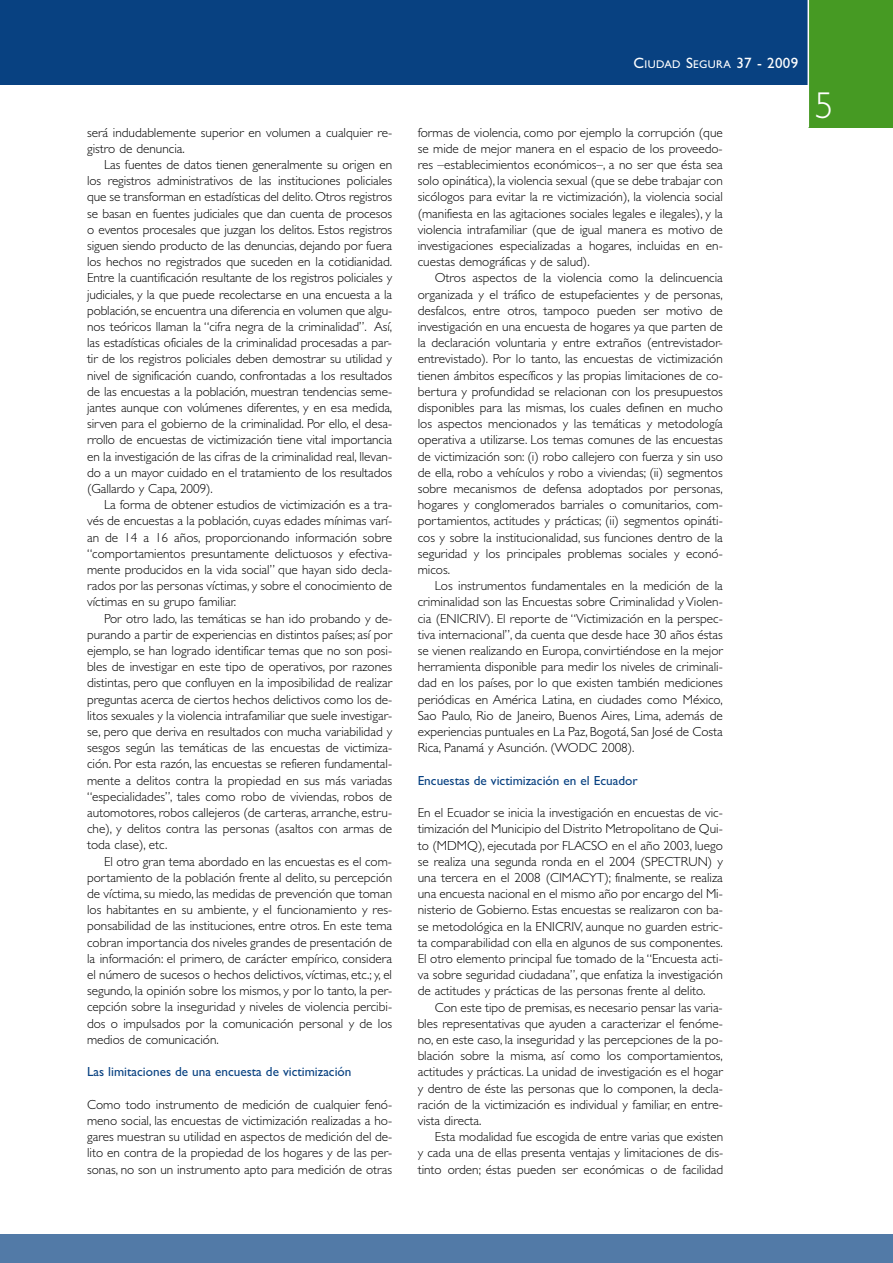
<style>
.page{position:relative;width:893px;height:1263px;background:#fff}
.page>*{position:absolute;margin:0;border:0;box-sizing:border-box;transform-origin:0 0}
.t1{font:300 37.5px "Gill Sans";color:#fff}
.t2{font:300 13.2px/16.2px "Gill Sans";color:#000;text-align:justify}
.t3{font:13.2px "Gill Sans";color:#084181}
.t4{font:11.25px "Gill Sans";letter-spacing:.035em;color:#fff}
.s1{font-size:15px}
</style>
<div class="page">
<div style="left:0;top:0;width:893px;height:85px;background:#084181"></div>
<div style="left:808px;top:0;width:85px;height:128px;background:#469a23"></div>
<div style="left:0;top:1235px;width:893px;height:28px;background:#527aa7"></div>
<hr style="left:807px;top:0;width:2px;height:128px;background:#fff">
<p class="t2" style="left:87px;top:124px;width:307px">será indudablemente superior en volumen a cualquier re&shy;gistro de denuncia.</p>
<p class="t2" style="left:87px;top:156px;width:307px;text-indent:17px">Las fuentes de datos tienen generalmente su origen en los registros administrativos de las instituciones policiales que se transforman en estadísticas del delito. Otros registros se basan en fuentes judiciales que dan cuenta de procesos o eventos procesales que juzgan los delitos. Estos registros siguen siendo producto de las denuncias, dejando por fuera los hechos no registrados que suceden en la cotidianidad.<br>Entre la cuantificación resultante de los registros policiales y judiciales, y la que puede recolectarse en una encuesta a la población, se encuentra una diferencia en volumen que algu&shy;nos teóricos llaman la “cifra negra de la criminalidad”. Así, las estadísticas oficiales de la criminalidad procesadas a par&shy;tir de los registros policiales deben demostrar su utilidad y nivel de significación cuando, confrontadas a los resultados de las encuestas a la población, muestran tendencias seme&shy;jantes aunque con volúmenes diferentes, y en esa medida, sirven para el gobierno de la criminalidad. Por ello, el desa&shy;rrollo de encuestas de victimización tiene vital importancia en la investigación de las cifras de la criminalidad real, llevan&shy;do a un mayor cuidado en el tratamiento de los resultados (Gallardo y Capa, 2009).</p>
<p class="t2" style="left:87px;top:497px;width:307px;text-indent:17px">La forma de obtener estudios de victimización es a tra&shy;vés de encuestas a la población, cuyas edades mínimas varí&shy;an de 14 a 16 años, proporcionando información sobre “comportamientos presuntamente delictuosos y efectiva&shy;mente producidos en la vida social” que hayan sido decla&shy;rados por las personas víctimas, y sobre el conocimiento de víctimas en su grupo familiar.</p>
<p class="t2" style="left:87px;top:610px;width:307px;text-indent:17px">Por otro lado, las temáticas se han ido probando y de&shy;purando a partir de experiencias en distintos países; así por ejemplo, se han logrado identificar temas que no son posi&shy;bles de investigar en este tipo de operativos, por razones distintas, pero que confluyen en la imposibilidad de realizar preguntas acerca de ciertos hechos delictivos como los de&shy;litos sexuales y la violencia intrafamiliar que suele investigar&shy;se, pero que deriva en resultados con mucha variabilidad y sesgos según las temáticas de las encuestas de victimiza&shy;ción. Por esta razón, las encuestas se refieren fundamental&shy;mente a delitos contra la propiedad en sus más variadas “especialidades”, tales como robo de viviendas, robos de automotores, robos callejeros (de carteras, arranche, estru&shy;che), y delitos contra las personas (asaltos con armas de toda clase), etc.</p>
<p class="t2" style="left:87px;top:853px;width:307px;text-indent:17px">El otro gran tema abordado en las encuestas es el com&shy;portamiento de la población frente al delito, su percepción de víctima, su miedo, las medidas de prevención que toman los habitantes en su ambiente, y el funcionamiento y res&shy;ponsabilidad de las instituciones, entre otros. En este tema cobran importancia dos niveles grandes de presentación de la información: el primero, de carácter empírico, considera el número de sucesos o hechos delictivos, víctimas, etc.; y, el segundo, la opinión sobre los mismos, y por lo tanto, la per&shy;cepción sobre la inseguridad y niveles de violencia percibi&shy;dos o impulsados por la comunicación personal y de los medios de comunicación.</p>
<p class="t3" style="left:87px;top:1064px;width:266px">Las limitaciones de una encuesta de victimización</p>
<p class="t2" style="left:87px;top:1096px;width:307px">Como todo instrumento de medición de cualquier fenó&shy;meno social, las encuestas de victimización realizadas a ho&shy;gares muestran su utilidad en aspectos de medición del de&shy;lito en contra de la propiedad de los hogares y de las per&shy;sonas, no son un instrumento apto para medición de otras</p>
<p class="t4" style="left:634px;top:57px;width:166px"><span class="s1">C</span>IUDAD <span class="s1">S</span>EGURA <span class="s1">37 - 2009</span></p>
<p class="t2" style="left:418px;top:124px;width:307px">formas de violencia, como por ejemplo la corrupción (que se mide de mejor manera en el espacio de los proveedo&shy;res –establecimientos económicos–, a no ser que ésta sea solo opinática), la violencia sexual (que se debe trabajar con sicólogos para evitar la re victimización), la violencia social (manifiesta en las agitaciones sociales legales e ilegales), y la violencia intrafamiliar (que de igual manera es motivo de investigaciones especializadas a hogares, incluidas en en&shy;cuestas demográficas y de salud).</p>
<p class="t2" style="left:418px;top:270px;width:307px;text-indent:17px">Otros aspectos de la violencia como la delincuencia organizada y el tráfico de estupefacientes y de personas, desfalcos, entre otros, tampoco pueden ser motivo de investigación en una encuesta de hogares ya que parten de la declaración voluntaria y entre extraños (entrevistador&shy;entrevistado). Por lo tanto, las encuestas de victimización tienen ámbitos específicos y las propias limitaciones de co&shy;bertura y profundidad se relacionan con los presupuestos disponibles para las mismas, los cuales definen en mucho los aspectos mencionados y las temáticas y metodología operativa a utilizarse. Los temas comunes de las encuestas de victimización son: (i) robo callejero con fuerza y sin uso de ella, robo a vehículos y robo a viviendas; (ii) segmentos sobre mecanismos de defensa adoptados por personas, hogares y conglomerados barriales o comunitarios, com&shy;portamientos, actitudes y prácticas; (ii) segmentos opináti&shy;cos y sobre la institucionalidad, sus funciones dentro de la seguridad y los principales problemas sociales y econó&shy;micos.</p>
<p class="t2" style="left:418px;top:578px;width:307px;text-indent:17px">Los instrumentos fundamentales en la medición de la criminalidad son las Encuestas sobre Criminalidad y Violen&shy;cia (ENICRIV). El reporte de “Victimización en la perspec&shy;tiva internacional”, da cuenta que desde hace 30 años éstas se vienen realizando en Europa, convirtiéndose en la mejor herramienta disponible para medir los niveles de criminali&shy;dad en los países, por lo que existen también mediciones periódicas en América Latina, en ciudades como México, Sao Paulo, Rio de Janeiro, Buenos Aires, Lima, además de experiencias puntuales en La Paz, Bogotá, San José de Costa Rica, Panamá y Asunción. (WODC 2008).</p>
<p class="t3" style="left:418px;top:772px;width:221px">Encuestas de victimización en el Ecuador</p>
<p class="t2" style="left:418px;top:804px;width:307px">En el Ecuador se inicia la investigación en encuestas de vic&shy;timización del Municipio del Distrito Metropolitano de Qui&shy;to (MDMQ), ejecutada por FLACSO en el año 2003, luego se realiza una segunda ronda en el 2004 (SPECTRUN) y una tercera en el 2008 (CIMACYT); finalmente, se realiza una encuesta nacional en el mismo año por encargo del Mi&shy;nisterio de Gobierno. Estas encuestas se realizaron con ba&shy;se metodológica en la ENICRIV, aunque no guarden estric&shy;ta comparabilidad con ella en algunos de sus componentes.<br>El otro elemento principal fue tomado de la “Encuesta acti&shy;va sobre seguridad ciudadana”, que enfatiza la investigación de actitudes y prácticas de las personas frente al delito.</p>
<p class="t2" style="left:418px;top:999px;width:307px;text-indent:17px">Con este tipo de premisas, es necesario pensar las varia&shy;bles representativas que ayuden a caracterizar el fenóme&shy;no, en este caso, la inseguridad y las percepciones de la po&shy;blación sobre la misma, así como los comportamientos, actitudes y prácticas. La unidad de investigación es el hogar y dentro de éste las personas que lo componen, la decla&shy;ración de la victimización es individual y familiar, en entre&shy;vista directa.</p>
<p class="t2" style="left:418px;top:1128px;width:307px;text-indent:17px">Esta modalidad fue escogida de entre varias que existen y cada una de ellas presenta ventajas y limitaciones de dis&shy;tinto orden; éstas pueden ser económicas o de facilidad</p>
<h1 class="t1" style="left:815px;top:83px;width:20px">5</h1>
</div>
